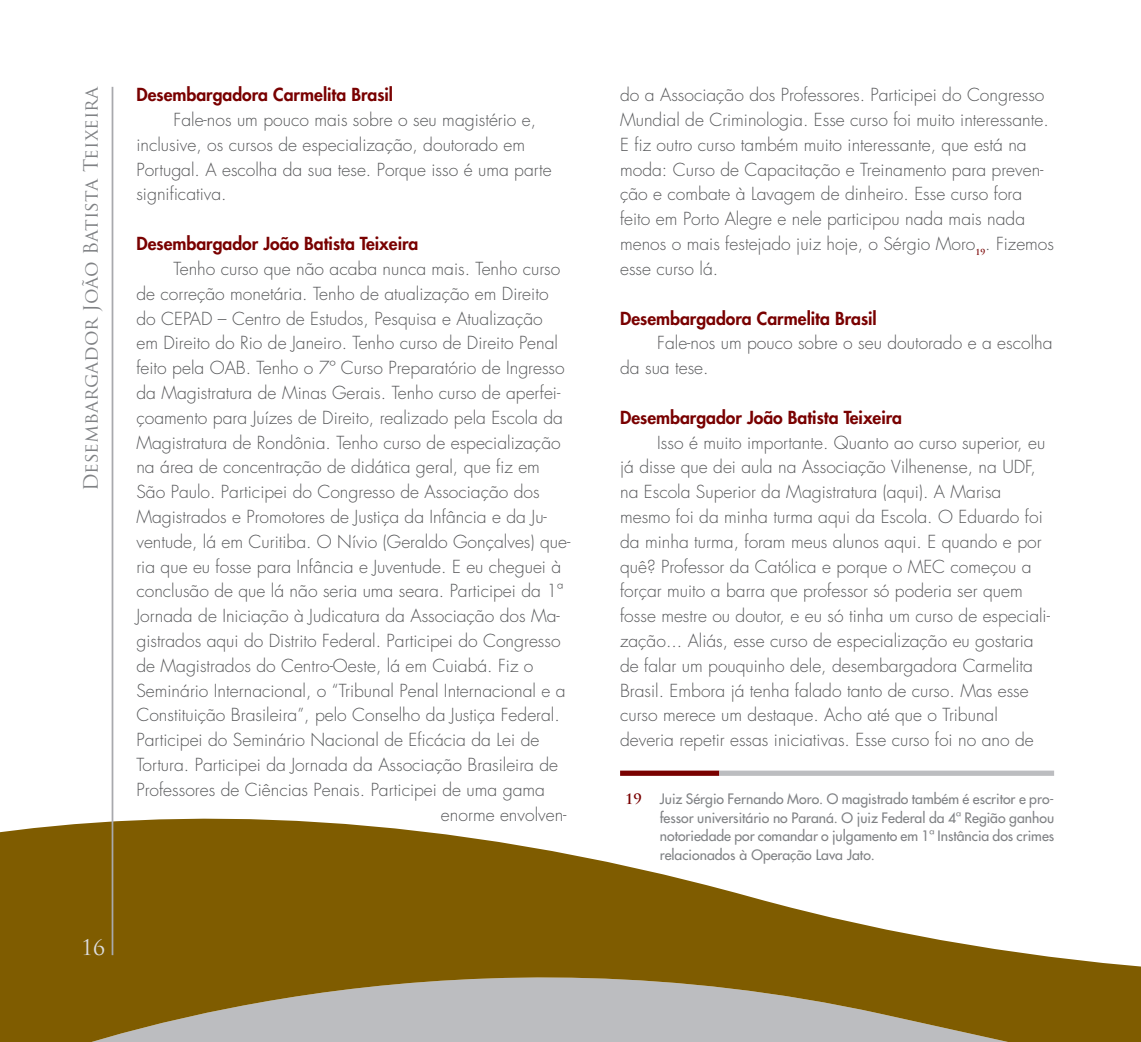
<style>
.page{position:relative;width:1141px;height:1042px;background:#fff}
.page>*{position:absolute;margin:0;border:0;box-sizing:border-box;transform-origin:0 0}
.t1{font:21px "Trajan Pro";color:#dcdddf}
.t2{font:19.25px "Trajan Pro";color:#808285}
.t3{font:300 17.5px/24.8px "Futura Std";color:#57585a}
.t4{font:800 17.5px "Futura Std";color:#790100}
.t5{font:500 14px/18.6px "Futura Std";color:#808285;text-align:justify}
.t6{font:700 14px "Trajan Pro";color:#790100}
</style>
<div class="page">
<svg style="left:0;top:819px;width:1141px;height:223px;fill:#7f5c00"></svg>
<hr style="left:112px;top:87px;width:1px;height:868px;background:#a8a9ad">
<div style="left:620px;top:770px;width:99px;height:6px;background:#790100"></div>
<div style="left:719px;top:770px;width:335px;height:6px;background:#bcbdc0"></div>
<p class="t2" style="left:79px;top:491px;width:407px;rotate:-90deg">Desembargador João Batista Teixeira</p>
<p class="t4" style="left:136px;top:84px;width:258px">Desembargadora Carmelita Brasil</p>
<p class="t3" style="left:136px;top:108px;width:417px;text-indent:37px">Fale-nos um pouco mais sobre o seu magistério e, inclusive, os cursos de especialização, doutorado em Portugal. A escolha da sua tese. Porque isso é uma parte significativa.</p>
<p class="t4" style="left:136px;top:233px;width:284px">Desembargador João Batista Teixeira</p>
<p class="t3" style="left:174px;top:257px;width:388px">Tenho curso que não acaba nunca mais. Tenho curso</p>
<p class="t3" style="left:136px;top:281px;width:414px">de correção monetária. Tenho de atualização em Direito</p>
<p class="t3" style="left:136px;top:306px;width:408px">do CEPAD – Centro de Estudos, Pesquisa e Atualização</p>
<p class="t3" style="left:136px;top:331px;width:423px">em Direito do Rio de Janeiro. Tenho curso de Direito Penal</p>
<p class="t3" style="left:136px;top:356px;width:430px">feito pela OAB. Tenho o 7º Curso Preparatório de Ingresso</p>
<p class="t3" style="left:136px;top:381px;width:425px">da Magistratura de Minas Gerais. Tenho curso de aperfei-</p>
<p class="t3" style="left:136px;top:405px;width:428px">çoamento para Juízes de Direito, realizado pela Escola da</p>
<p class="t3" style="left:136px;top:430px;width:426px">Magistratura de Rondônia. Tenho curso de especialização</p>
<p class="t3" style="left:136px;top:455px;width:405px">na área de concentração de didática geral, que fiz em</p>
<p class="t3" style="left:136px;top:480px;width:405px">São Paulo. Participei do Congresso de Associação dos</p>
<p class="t3" style="left:136px;top:505px;width:412px">Magistrados e Promotores de Justiça da Infância e da Ju-</p>
<p class="t3" style="left:136px;top:529px;width:435px">ventude, lá em Curitiba. O Nívio (Geraldo Gonçalves) que-</p>
<p class="t3" style="left:136px;top:554px;width:426px">ria que eu fosse para Infância e Juventude. E eu cheguei à</p>
<p class="t3" style="left:136px;top:579px;width:428px">conclusão de que lá não seria uma seara. Participei da 1ª</p>
<p class="t3" style="left:136px;top:604px;width:425px">Jornada de Iniciação à Judicatura da Associação dos Ma-</p>
<p class="t3" style="left:136px;top:629px;width:426px">gistrados aqui do Distrito Federal. Participei do Congresso</p>
<p class="t3" style="left:136px;top:653px;width:398px">de Magistrados do Centro-Oeste, lá em Cuiabá. Fiz o</p>
<p class="t3" style="left:136px;top:678px;width:431px">Seminário Internacional, o “Tribunal Penal Internacional e a</p>
<p class="t3" style="left:136px;top:703px;width:425px">Constituição Brasileira”, pelo Conselho da Justiça Federal.</p>
<p class="t3" style="left:136px;top:728px;width:404px">Participei do Seminário Nacional de Eficácia da Lei de</p>
<p class="t3" style="left:136px;top:753px;width:423px">Tortura. Participei da Jornada da Associação Brasileira de</p>
<p class="t3" style="left:136px;top:777px;width:410px">Professores de Ciências Penais. Participei de uma gama</p>
<p class="t3" style="left:441px;top:802px;width:127px">enorme envolven-</p>
<p class="t1" style="left:81px;top:934px;width:25px">16</p>
<p class="t3" style="left:620px;top:83px;width:436px">do a Associação dos Professores. Participei do Congresso Mundial de Criminologia. Esse curso foi muito interessante.<br>E fiz outro curso também muito interessante, que está na moda: Curso de Capacitação e Treinamento para preven&shy;ção e combate à Lavagem de dinheiro. Esse curso fora feito em Porto Alegre e nele participou nada mais nada menos o mais festejado juiz hoje, o Sérgio Moro<sub>19</sub>. Fizemos esse curso lá.</p>
<p class="t4" style="left:620px;top:307px;width:258px">Desembargadora Carmelita Brasil</p>
<p class="t3" style="left:620px;top:331px;width:434px;text-indent:37px">Fale-nos um pouco sobre o seu doutorado e a escolha da sua tese.</p>
<p class="t4" style="left:620px;top:406px;width:284px">Desembargador João Batista Teixeira</p>
<p class="t3" style="left:620px;top:430px;width:431px;text-indent:37px">Isso é muito importante. Quanto ao curso superior, eu já disse que dei aula na Associação Vilhenense, na UDF, na Escola Superior da Magistratura (aqui). A Marisa mesmo foi da minha turma aqui da Escola. O Eduardo foi da minha turma, foram meus alunos aqui. E quando e por quê? Professor da Católica e porque o MEC começou a forçar muito a barra que professor só poderia ser quem fosse mestre ou doutor, e eu só tinha um curso de especiali&shy;zação... Aliás, esse curso de especialização eu gostaria de falar um pouquinho dele, desembargadora Carmelita Brasil. Embora já tenha falado tanto de curso. Mas esse curso merece um destaque. Acho até que o Tribunal deveria repetir essas iniciativas. Esse curso foi no ano de</p>
<p class="t6" style="left:625px;top:790px;width:18px">19</p>
<p class="t5" style="left:660px;top:790px;width:396px">Juiz Sérgio Fernando Moro. O magistrado também é escritor e pro&shy;fessor universitário no Paraná. O juiz Federal da 4ª Região ganhou notoriedade por comandar o julgamento em 1ª Instância dos crimes relacionados à Operação Lava Jato.</p>
</div>
